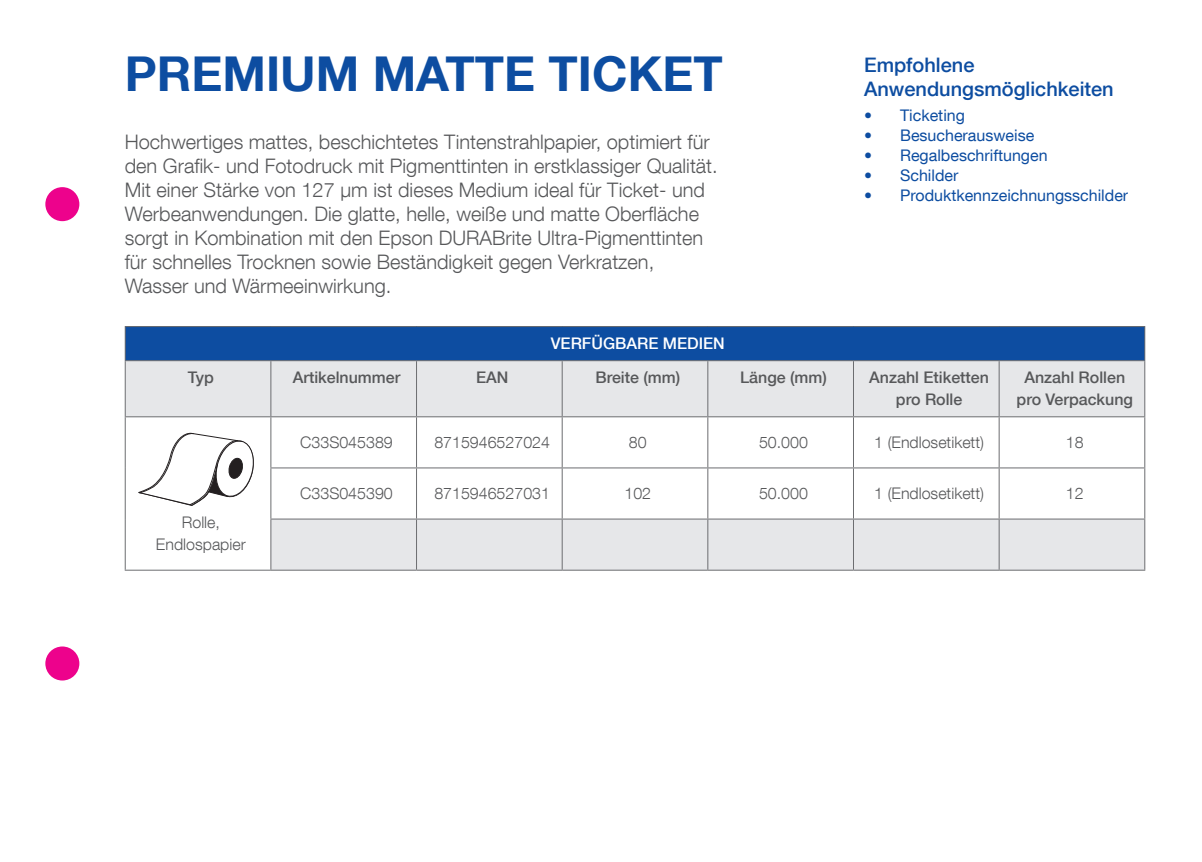
<style>
.page{position:relative;width:1202px;height:862px;background:#fff}
.page>*{position:absolute;margin:0;border:0;box-sizing:border-box;transform-origin:0 0}
.t1{font:700 48px "Helvetica Neue LT Com";color:#0d4da1}
.t2{font:300 20px/24px "Helvetica Neue LT Com";color:#57585a}
.t3{font:500 20px/24px "Helvetica Neue LT Com";color:#0d4da1}
.text_subhead{font:300 16px/22px "Helvetica Neue LT Com";color:#57585a;text-align:center}
.text_subhead-2{font:500 16px/22px "Helvetica Neue LT Com";color:#57585a;text-align:center}
.t4{font:16px "Helvetica Neue LT Com";color:#0d4da1}
.text_subhead-3{font:500 16px "Helvetica Neue LT Com";color:#fff}
</style>
<div class="page">
<div style="left:125px;top:326px;width:1020px;height:35px;background:#0d4da1"></div>
<svg style="left:126px;top:361px;width:1018px;height:209px;fill:#e6e7e9"></svg>
<hr style="left:125px;top:326px;width:146px;height:1px;background:#6c6d70">
<hr style="left:125px;top:327px;width:1px;height:33px;background:#6c6d70">
<hr style="left:271px;top:326px;width:146px;height:1px;background:#6c6d70">
<hr style="left:417px;top:326px;width:145px;height:1px;background:#6c6d70">
<hr style="left:562px;top:326px;width:146px;height:1px;background:#6c6d70">
<hr style="left:708px;top:326px;width:145px;height:1px;background:#6c6d70">
<hr style="left:853px;top:326px;width:146px;height:1px;background:#6c6d70">
<hr style="left:999px;top:326px;width:146px;height:1px;background:#6c6d70">
<hr style="left:1144px;top:327px;width:1px;height:33px;background:#6c6d70">
<hr style="left:125px;top:360px;width:146px;height:1px;background:#6c6d70">
<hr style="left:125px;top:361px;width:1px;height:55px;background:#6c6d70">
<hr style="left:271px;top:360px;width:146px;height:1px;background:#6c6d70">
<hr style="left:270px;top:361px;width:1px;height:55px;background:#6c6d70">
<hr style="left:417px;top:360px;width:145px;height:1px;background:#6c6d70">
<hr style="left:416px;top:361px;width:1px;height:55px;background:#6c6d70">
<hr style="left:562px;top:360px;width:146px;height:1px;background:#6c6d70">
<hr style="left:562px;top:361px;width:1px;height:55px;background:#6c6d70">
<hr style="left:708px;top:360px;width:145px;height:1px;background:#6c6d70">
<hr style="left:707px;top:361px;width:1px;height:55px;background:#6c6d70">
<hr style="left:853px;top:360px;width:146px;height:1px;background:#6c6d70">
<hr style="left:853px;top:361px;width:1px;height:55px;background:#6c6d70">
<hr style="left:999px;top:360px;width:146px;height:1px;background:#6c6d70">
<hr style="left:999px;top:361px;width:1px;height:55px;background:#6c6d70">
<hr style="left:1144px;top:361px;width:1px;height:55px;background:#6c6d70">
<hr style="left:125px;top:416px;width:146px;height:1px;background:#6c6d70">
<hr style="left:125px;top:417px;width:1px;height:51px;background:#6c6d70">
<hr style="left:271px;top:416px;width:146px;height:1px;background:#6c6d70">
<hr style="left:270px;top:417px;width:1px;height:50px;background:#6c6d70">
<hr style="left:417px;top:416px;width:145px;height:1px;background:#6c6d70">
<hr style="left:416px;top:417px;width:1px;height:50px;background:#6c6d70">
<hr style="left:562px;top:416px;width:146px;height:1px;background:#6c6d70">
<hr style="left:562px;top:417px;width:1px;height:50px;background:#6c6d70">
<hr style="left:708px;top:416px;width:145px;height:1px;background:#6c6d70">
<hr style="left:707px;top:417px;width:1px;height:50px;background:#6c6d70">
<hr style="left:853px;top:416px;width:146px;height:1px;background:#6c6d70">
<hr style="left:853px;top:417px;width:1px;height:50px;background:#6c6d70">
<hr style="left:999px;top:416px;width:146px;height:1px;background:#6c6d70">
<hr style="left:999px;top:417px;width:1px;height:50px;background:#6c6d70">
<hr style="left:1144px;top:417px;width:1px;height:50px;background:#6c6d70">
<hr style="left:125px;top:468px;width:1px;height:51px;background:#6c6d70">
<hr style="left:270px;top:467px;width:147px;height:1px;background:#6c6d70">
<hr style="left:270px;top:468px;width:1px;height:50px;background:#6c6d70">
<hr style="left:417px;top:467px;width:145px;height:1px;background:#6c6d70">
<hr style="left:416px;top:468px;width:1px;height:50px;background:#6c6d70">
<hr style="left:562px;top:467px;width:146px;height:1px;background:#6c6d70">
<hr style="left:562px;top:468px;width:1px;height:50px;background:#6c6d70">
<hr style="left:708px;top:467px;width:145px;height:1px;background:#6c6d70">
<hr style="left:707px;top:468px;width:1px;height:50px;background:#6c6d70">
<hr style="left:853px;top:467px;width:146px;height:1px;background:#6c6d70">
<hr style="left:853px;top:468px;width:1px;height:50px;background:#6c6d70">
<hr style="left:999px;top:467px;width:146px;height:1px;background:#6c6d70">
<hr style="left:999px;top:468px;width:1px;height:50px;background:#6c6d70">
<hr style="left:1144px;top:468px;width:1px;height:50px;background:#6c6d70">
<hr style="left:125px;top:519px;width:1px;height:51px;background:#6c6d70">
<hr style="left:270px;top:518px;width:147px;height:1px;background:#6c6d70">
<hr style="left:270px;top:519px;width:1px;height:51px;background:#6c6d70">
<hr style="left:417px;top:518px;width:145px;height:1px;background:#6c6d70">
<hr style="left:416px;top:519px;width:1px;height:51px;background:#6c6d70">
<hr style="left:562px;top:518px;width:146px;height:1px;background:#6c6d70">
<hr style="left:562px;top:519px;width:1px;height:51px;background:#6c6d70">
<hr style="left:708px;top:518px;width:145px;height:1px;background:#6c6d70">
<hr style="left:707px;top:519px;width:1px;height:51px;background:#6c6d70">
<hr style="left:853px;top:518px;width:146px;height:1px;background:#6c6d70">
<hr style="left:853px;top:519px;width:1px;height:51px;background:#6c6d70">
<hr style="left:999px;top:518px;width:146px;height:1px;background:#6c6d70">
<hr style="left:999px;top:519px;width:1px;height:51px;background:#6c6d70">
<hr style="left:1144px;top:519px;width:1px;height:51px;background:#6c6d70">
<hr style="left:125px;top:570px;width:146px;height:1px;background:#6c6d70">
<hr style="left:271px;top:570px;width:146px;height:1px;background:#6c6d70">
<hr style="left:417px;top:570px;width:145px;height:1px;background:#6c6d70">
<hr style="left:562px;top:570px;width:146px;height:1px;background:#6c6d70">
<hr style="left:708px;top:570px;width:145px;height:1px;background:#6c6d70">
<hr style="left:853px;top:570px;width:146px;height:1px;background:#6c6d70">
<hr style="left:999px;top:570px;width:146px;height:1px;background:#6c6d70">
<svg style="left:137px;top:432px;width:119px;height:74px"></svg>
<div style="left:45px;top:187px;width:34px;height:34px;background:#ed028c;border-radius:50%"></div>
<div style="left:45px;top:646px;width:34px;height:34px;background:#ed028c;border-radius:50%"></div>
<p class="t1" style="left:125px;top:44px;width:600px">PREMIUM MATTE TICKET</p>
<p class="t2" style="left:125px;top:129px;width:595px">Hochwertiges mattes, beschichtetes Tintenstrahlpapier, optimiert für den Grafik- und Fotodruck mit Pigmenttinten in erstklassiger Qualität.<br>Mit einer Stärke von 127 μm ist dieses Medium ideal für Ticket- und Werbeanwendungen. Die glatte, helle, weiße und matte Oberfläche sorgt in Kombination mit den Epson DURABrite Ultra-Pigmenttinten für schnelles Trocknen sowie Beständigkeit gegen Verkratzen, Wasser und Wärmeeinwirkung.</p>
<p class="text_subhead-3" style="left:551px;top:334px;width:175px">VERFÜGBARE MEDIEN</p>
<p class="t3" style="left:864px;top:52px;width:251px">Empfohlene<br>Anwendungsmöglichkeiten</p>
<p class="t4" style="left:864px;top:106px;width:102px">• Ticketing</p>
<p class="t4" style="left:864px;top:126px;width:172px">• Besucherausweise</p>
<p class="t4" style="left:864px;top:146px;width:185px">• Regalbeschriftungen</p>
<p class="t4" style="left:864px;top:166px;width:96px">• Schilder</p>
<p class="t4" style="left:864px;top:186px;width:266px">• Produktkennzeichnungsschilder</p>
<p class="text_subhead-2" style="left:188px;top:366px;width:27px">Typ</p>
<p class="text_subhead-2" style="left:293px;top:366px;width:109px">Artikelnummer</p>
<p class="text_subhead-2" style="left:476px;top:366px;width:34px">EAN</p>
<p class="text_subhead-2" style="left:595px;top:366px;width:86px">Breite (mm)</p>
<p class="text_subhead-2" style="left:740px;top:366px;width:88px">Länge (mm)</p>
<p class="text_subhead-2" style="left:869px;top:366px;width:121px">Anzahl Etiketten pro Rolle</p>
<p class="text_subhead-2" style="left:1016px;top:366px;width:118px">Anzahl Rollen pro Verpackung</p>
<p class="text_subhead" style="left:156px;top:511px;width:91px">Rolle,<br>Endlospapier</p>
<p class="text_subhead" style="left:300px;top:431px;width:94px">C33S045389</p>
<p class="text_subhead" style="left:434px;top:431px;width:117px">8715946527024</p>
<p class="text_subhead" style="left:629px;top:431px;width:19px">80</p>
<p class="text_subhead" style="left:759px;top:431px;width:50px">50.000</p>
<p class="text_subhead" style="left:874px;top:431px;width:111px">1 (Endlosetikett)</p>
<p class="text_subhead" style="left:1066px;top:431px;width:19px">18</p>
<p class="text_subhead" style="left:300px;top:482px;width:94px">C33S045390</p>
<p class="text_subhead" style="left:434px;top:482px;width:117px">8715946527031</p>
<p class="text_subhead" style="left:624px;top:482px;width:28px">102</p>
<p class="text_subhead" style="left:759px;top:482px;width:50px">50.000</p>
<p class="text_subhead" style="left:874px;top:482px;width:111px">1 (Endlosetikett)</p>
<p class="text_subhead" style="left:1066px;top:482px;width:19px">12</p>
</div>
